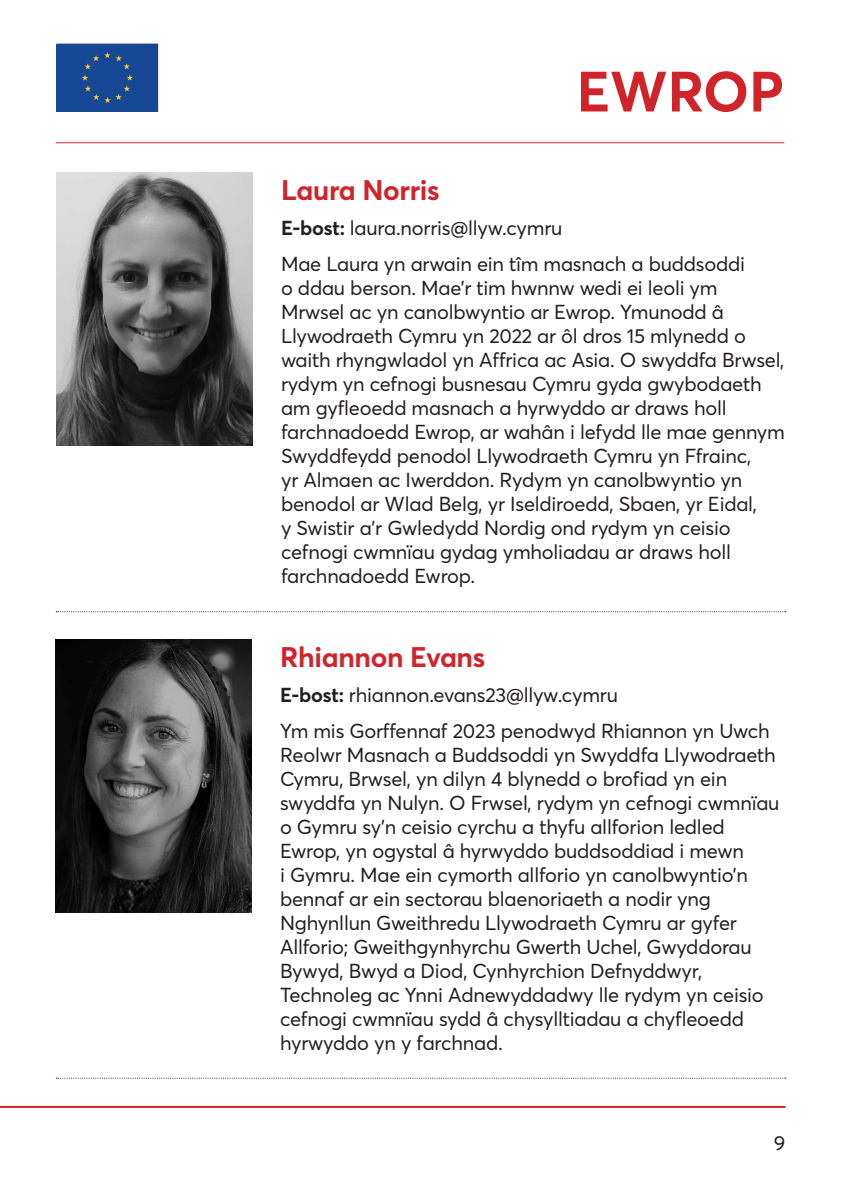
<style>
.page{position:relative;width:842px;height:1191px;background:#fff}
.page>*{position:absolute;margin:0;border:0;box-sizing:border-box;transform-origin:0 0}
.t1{font:700 56px "Averta";color:#d1232a}
.Name{font:700 28px "Averta";letter-spacing:-.01em;color:#d1232a}
.Body_Copy{font:20px/24px "Averta";letter-spacing:-.01em;color:#231f20}
.s1{font-weight:700}
</style>
<div class="page">
<hr style="left:0;top:1106px;width:785px;height:2px;background:#d1232a">
<img style="left:57px;top:173px;width:196px;height:273px">
<img style="left:56px;top:639px;width:196px;height:274px">
<svg style="left:56px;top:611px;width:730px;height:1px"></svg>
<svg style="left:56px;top:1077px;width:730px;height:1px"></svg>
<hr style="left:56px;top:142px;width:728px;height:1px;background:#d1232a">
<div style="left:57px;top:44px;width:101px;height:67px;background:#174895"></div>
<p class="t1" style="left:577px;top:52px;width:209px">EWROP</p>
<p class="Name" style="left:281px;top:170px;width:160px">Laura Norris</p>
<p class="Body_Copy" style="left:281px;top:216px;width:283px"><span class="s1">E-bost:</span> laura.norris@llyw.cymru</p>
<p class="Body_Copy" style="left:281px;top:251px;width:505px">Mae Laura yn arwain ein tîm masnach a buddsoddi<br>o ddau berson. Mae’r tim hwnnw wedi ei leoli ym Mrwsel ac yn canolbwyntio ar Ewrop. Ymunodd â Llywodraeth Cymru yn 2022 ar ôl dros 15 mlynedd o waith rhyngwladol yn Affrica ac Asia. O swyddfa Brwsel, rydym yn cefnogi busnesau Cymru gyda gwybodaeth am gyfleoedd masnach a hyrwyddo ar draws holl farchnadoedd Ewrop, ar wahân i lefydd lle mae gennym Swyddfeydd penodol Llywodraeth Cymru yn Ffrainc,<br>yr Almaen ac Iwerddon. Rydym yn canolbwyntio yn benodol ar Wlad Belg, yr Iseldiroedd, Sbaen, yr Eidal,<br>y Swistir a’r Gwledydd Nordig ond rydym yn ceisio cefnogi cwmnïau gydag ymholiadau ar draws holl farchnadoedd Ewrop.</p>
<p class="Name" style="left:280px;top:637px;width:207px">Rhiannon Evans</p>
<p class="Body_Copy" style="left:280px;top:682px;width:339px"><span class="s1">E-bost:</span> rhiannon.evans23@llyw.cymru</p>
<p class="Body_Copy" style="left:280px;top:718px;width:501px">Ym mis Gorffennaf 2023 penodwyd Rhiannon yn Uwch Reolwr Masnach a Buddsoddi yn Swyddfa Llywodraeth Cymru, Brwsel, yn dilyn 4 blynedd o brofiad yn ein swyddfa yn Nulyn. O Frwsel, rydym yn cefnogi cwmnïau o Gymru sy’n ceisio cyrchu a thyfu allforion ledled Ewrop, yn ogystal â hyrwyddo buddsoddiad i mewn<br>i Gymru. Mae ein cymorth allforio yn canolbwyntio’n bennaf ar ein sectorau blaenoriaeth a nodir yng Nghynllun Gweithredu Llywodraeth Cymru ar gyfer Allforio; Gweithgynhyrchu Gwerth Uchel, Gwyddorau Bywyd, Bwyd a Diod, Cynhyrchion Defnyddwyr, Technoleg ac Ynni Adnewyddadwy lle rydym yn ceisio cefnogi cwmnïau sydd â chysylltiadau a chyfleoedd hyrwyddo yn y farchnad.</p>
<p class="Body_Copy" style="left:774px;top:1130px;width:13px">9</p>
</div>
